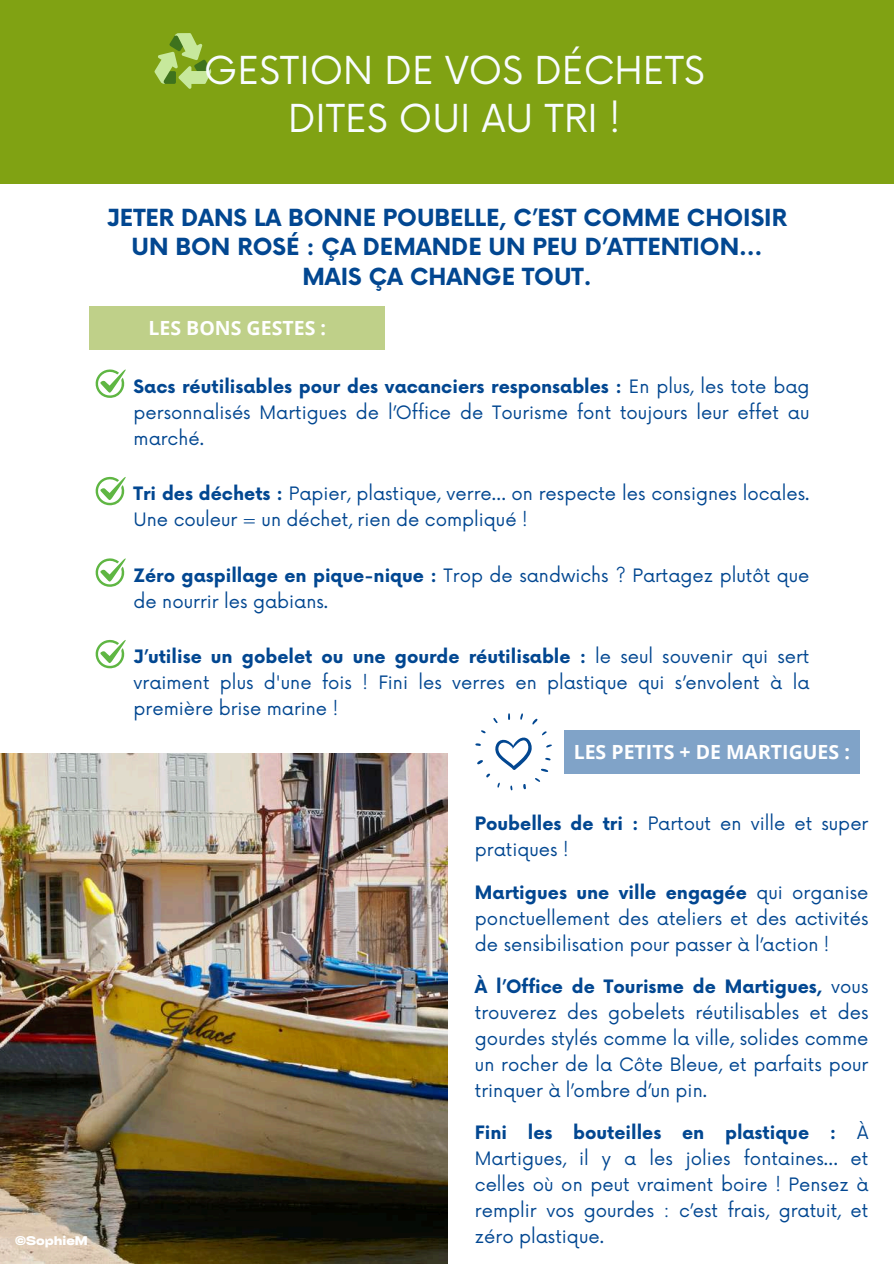
<style>
.page{position:relative;width:894px;height:1264px;background:#fff}
.page>*{position:absolute;margin:0;border:0;box-sizing:border-box;transform-origin:0 0}
.t1{font:37.5px/48.4px "Now";color:#f8fcff;text-align:center}
.t2{font:700 22.95px/29.2px "Now";color:#024791;text-align:center}
.t3{font:700 19.5px "Open Sans";color:#fff}
.t4{font:18px/26px "Now";color:#024791;text-align:justify}
.t5{font:700 expanded 12px "Cy Grotesk";color:#fff}
.s1{font-weight:700}
</style>
<div class="page">
<div style="left:0;top:0;width:893px;height:183px;background:#80a213"></div>
<div style="left:89px;top:306px;width:296px;height:43px;background:#bfd089"></div>
<img style="left:0;top:753px;width:447px;height:510px">
<svg style="left:508px;top:713px;width:2px;height:7px"></svg>
<svg style="left:493px;top:718px;width:5px;height:5px"></svg>
<svg style="left:532px;top:718px;width:5px;height:6px"></svg>
<svg style="left:520px;top:713px;width:3px;height:7px"></svg>
<svg style="left:475px;top:730px;width:77px;height:60px"></svg>
<div style="left:563px;top:730px;width:296px;height:43px;background:#80a3c8"></div>
<svg style="left:95px;top:369px;width:31px;height:29px"></svg>
<svg style="left:95px;top:476px;width:31px;height:29px"></svg>
<svg style="left:95px;top:558px;width:31px;height:29px"></svg>
<svg style="left:154px;top:33px;width:57px;height:56px"></svg>
<svg style="left:95px;top:639px;width:31px;height:29px"></svg>
<h1 class="t1" style="left:204px;top:48px;width:502px">GESTION DE VOS DÉCHETS<br>DITES OUI AU TRI !</h1>
<p class="t2" style="left:107px;top:205px;width:681px">JETER DANS LA BONNE POUBELLE, C’EST COMME CHOISIR<br>UN BON ROSÉ : ÇA DEMANDE UN PEU D’ATTENTION…<br>MAIS ÇA CHANGE TOUT.</p>
<p class="t3" style="left:148px;top:314px;width:179px">LES BONS GESTES :</p>
<p class="t4" style="left:133px;top:374px;width:677px"><span class="s1">Sacs réutilisables pour des vacanciers responsables :</span> En plus, les tote bag personnalisés Martigues de l’Office de Tourisme font toujours leur effet au marché.</p>
<p class="t4" style="left:133px;top:482px;width:677px"><span class="s1">Tri des déchets :</span> Papier, plastique, verre… on respecte les consignes locales.<br>Une couleur = un déchet, rien de compliqué !</p>
<p class="t4" style="left:133px;top:563px;width:677px"><span class="s1">Zéro gaspillage en pique-nique :</span> Trop de sandwichs ? Partagez plutôt que de nourrir les gabians.</p>
<p class="t4" style="left:133px;top:644px;width:677px"><span class="s1">J’utilise un gobelet ou une gourde réutilisable :</span> le seul souvenir qui sert vraiment plus d'une fois ! Fini les verres en plastique qui s’envolent à la première brise marine !</p>
<p class="t3" style="left:573px;top:738px;width:277px">LES PETITS + DE MARTIGUES :</p>
<p class="t5" style="left:15px;top:1232px;width:74px">©SophieM</p>
<p class="t4" style="left:475px;top:811px;width:395px"><span class="s1">Poubelles de tri :</span> Partout en ville et super pratiques !</p>
<p class="t4" style="left:475px;top:880px;width:395px"><span class="s1">Martigues une ville engagée</span> qui organise ponctuellement des ateliers et des activités de sensibilisation pour passer à l’action !</p>
<p class="t4" style="left:475px;top:974px;width:395px"><span class="s1">À l’Office de Tourisme de Martigues,</span> vous trouverez des gobelets réutilisables et des gourdes stylés comme la ville, solides comme un rocher de la Côte Bleue, et parfaits pour trinquer à l’ombre d’un pin.</p>
<p class="t4" style="left:475px;top:1120px;width:395px"><span class="s1">Fini les bouteilles en plastique :</span> À Martigues, il y a les jolies fontaines… et celles où on peut vraiment boire ! Pensez à remplir vos gourdes : c’est frais, gratuit, et zéro plastique.</p>
</div>
